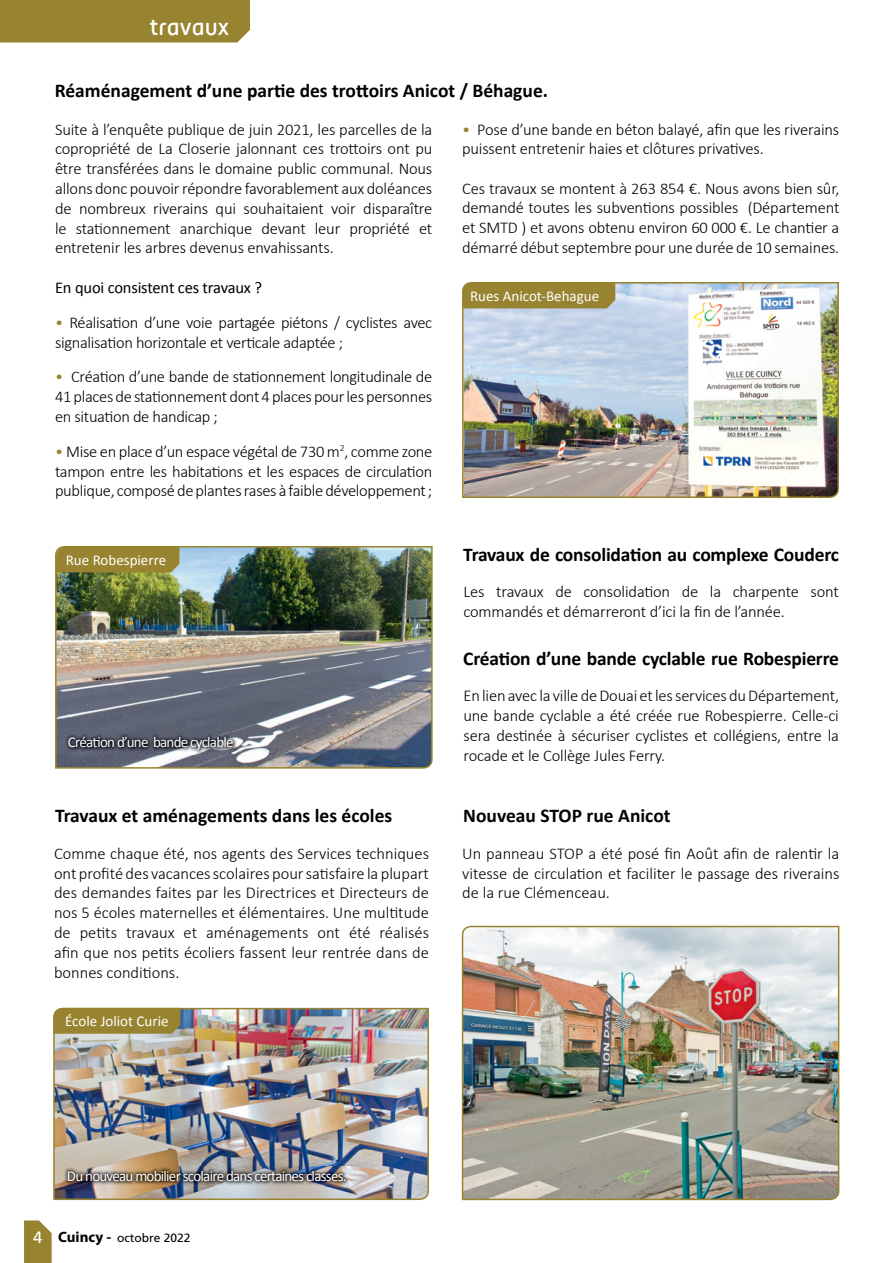
<style>
.page{position:relative;width:893px;height:1263px;background:#fff}
.page>*{position:absolute;margin:0;border:0;box-sizing:border-box;transform-origin:0 0}
.t1{font:27px "Sci Fly Sans";color:#fff}
.t2{font:700 19.5px "Calibri";letter-spacing:-.01em;color:#000}
.t3{font:300 16.5px/19.8px "Calibri";letter-spacing:-.01em;color:#000;text-align:justify}
.t4{font:16.5px "Calibri";letter-spacing:-.01em;color:#000}
.t5{font:15px "Calibri";letter-spacing:-.05em;color:#fff}
.t6{font:15px "Calibri";color:#fff}
.t7{font:12px "Frutiger LT Std";color:#000}
.s1{color:#988430}
.s2{font-size:16.5px;color:#fff}
.s3{font-family:"Myriad Pro";font-weight:700;font-size:15px}
</style>
<div class="page">
<img style="left:462px;top:282px;width:377px;height:216px">
<div style="left:0;top:0;width:250px;height:43px;background:#988430"></div>
<svg style="left:24px;top:1220px;width:28px;height:43px"></svg>
<img style="left:461px;top:925px;width:379px;height:276px">
<img style="left:53px;top:1007px;width:376px;height:194px">
<div style="left:53px;top:1008px;width:127px;height:26px;background:#988430"></div>
<div style="left:462px;top:283px;width:153px;height:25px;background:#988430"></div>
<img style="left:55px;top:546px;width:378px;height:223px">
<div style="left:56px;top:547px;width:123px;height:25px;background:#988430"></div>
<img style="left:64px;top:1167px;width:286px;height:19px">
<img style="left:64px;top:733px;width:173px;height:21px">
<h1 class="t1" style="left:150px;top:10px;width:81px">travaux</h1>
<p class="t2" style="left:55px;top:78px;width:495px">Réaménagement d’une partie des trottoirs Anicot / Béhague.</p>
<p class="t3" style="left:55px;top:119px;width:379px">Suite à l’enquête publique de juin 2021, les parcelles de la copropriété de La Closerie jalonnant ces trottoirs ont pu être transférées dans le domaine public communal. Nous allons donc pouvoir répondre favorablement aux doléances de nombreux riverains qui souhaitaient voir disparaître le stationnement anarchique devant leur propriété et entretenir les arbres devenus envahissants.</p>
<p class="t4" style="left:55px;top:277px;width:209px">En quoi consistent ces travaux ?</p>
<p class="t3" style="left:55px;top:312px;width:379px"><span class="s1">•</span> Réalisation d’une voie partagée piétons / cyclistes avec signalisation horizontale et verticale adaptée ;</p>
<p class="t3" style="left:55px;top:367px;width:379px"><span class="s1">•</span> Création d’une bande de stationnement longitudinale de 41 places de stationnement dont 4 places pour les personnes en situation de handicap ;</p>
<p class="t3" style="left:55px;top:441px;width:379px"><span class="s1">•</span> Mise en place d’un espace végétal de 730 m<sup>2</sup>, comme zone tampon entre les habitations et les espaces de circulation publique, composé de plantes rases à faible développement ;</p>
<p class="t6" style="left:66px;top:550px;width:102px">Rue Robespierre</p>
<p class="t5" style="left:68px;top:733px;width:167px">Création d’une bande cyclable</p>
<p class="t3" style="left:462px;top:119px;width:379px"><span class="s1">•</span> Pose d’une bande en béton balayé, afin que les riverains puissent entretenir haies et clôtures privatives.</p>
<p class="t3" style="left:462px;top:178px;width:379px">Ces travaux se montent à 263 854 €. Nous avons bien sûr, demandé toutes les subventions possibles (Département et SMTD ) et avons obtenu environ 60 000 €. Le chantier a démarré début septembre pour une durée de 10 semaines.</p>
<p class="t6" style="left:470px;top:286px;width:131px">Rues Anicot-Behague</p>
<p class="t2" style="left:463px;top:542px;width:377px">Travaux de consolidation au complexe Couderc</p>
<p class="t3" style="left:463px;top:581px;width:377px">Les travaux de consolidation de la charpente sont commandés et démarreront d’ici la fin de l’année.</p>
<p class="t2" style="left:463px;top:646px;width:377px">Création d’une bande cyclable rue Robespierre</p>
<p class="t3" style="left:463px;top:686px;width:377px">En lien avec la ville de Douai et les services du Département, une bande cyclable a été créée rue Robespierre. Celle-ci sera destinée à sécuriser cyclistes et collégiens, entre la rocade et le Collège Jules Ferry.</p>
<p class="t2" style="left:55px;top:803px;width:339px">Travaux et aménagements dans les écoles</p>
<p class="t2" style="left:463px;top:803px;width:209px">Nouveau STOP rue Anicot</p>
<p class="t3" style="left:54px;top:843px;width:377px">Comme chaque été, nos agents des Services techniques ont profité des vacances scolaires pour satisfaire la plupart des demandes faites par les Directrices et Directeurs de nos 5 écoles maternelles et élémentaires. Une multitude de petits travaux et aménagements ont été réalisés afin que nos petits écoliers fassent leur rentrée dans de bonnes conditions.</p>
<p class="t3" style="left:462px;top:843px;width:379px">Un panneau STOP a été posé fin Août afin de ralentir la vitesse de circulation et faciliter le passage des riverains de la rue Clémenceau.</p>
<p class="t6" style="left:65px;top:1011px;width:105px">École Joliot Curie</p>
<p class="t5" style="left:67px;top:1167px;width:281px">Du nouveau mobilier scolaire dans certaines classes.</p>
<p class="t7" style="left:33px;top:1231px;width:159px"><span class="s2">4</span> <span class="s3">Cuincy -</span> octobre 2022</p>
</div>
